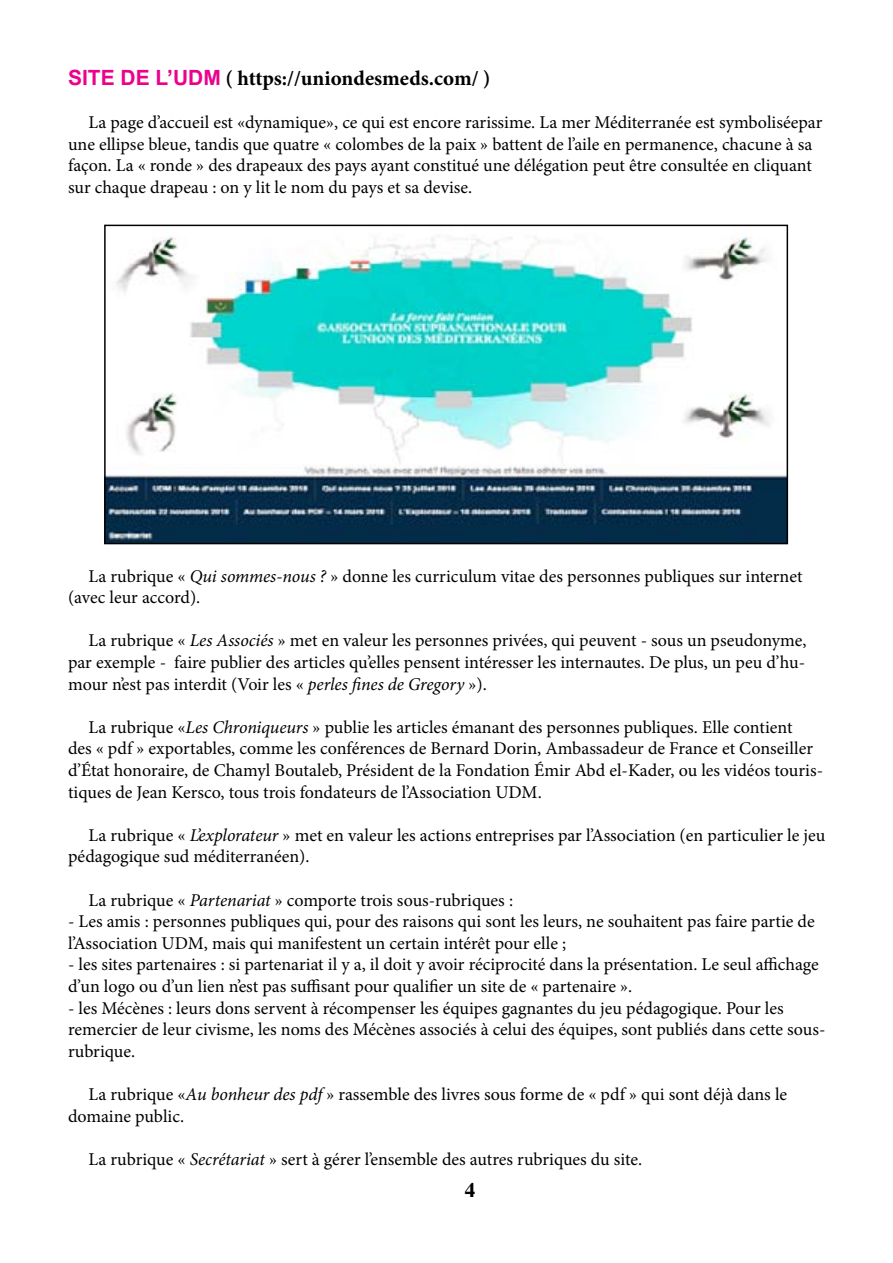
<style>
.page{position:relative;width:893px;height:1263px;background:#fff}
.page>*{position:absolute;margin:0;border:0;box-sizing:border-box;transform-origin:0 0}
.t1{font:700 21px "Minion Pro";color:#000}
.t2{font:700 21px "Times";color:#000}
.t3{font:18px/21.6px "Minion Pro";color:#000}
.s1{font-family:"Arial";color:#ec008c}
.s2{font-style:italic}
</style>
<div class="page">
<img style="left:107px;top:237px;width:678px;height:304px">
<div style="left:104px;top:225px;width:684px;height:319px;border:2px solid #000"></div>
<p class="t1" style="left:68px;top:63px;width:424px"><span class="s1">SITE DE L’UDM</span> ( https://uniondesmeds.com/ )</p>
<p class="t3" style="left:68px;top:111px;width:756px;text-indent:20px">La page d’accueil est «dynamique», ce qui est encore rarissime. La mer Méditerranée est symboliséepar une ellipse bleue, tandis que quatre « colombes de la paix » battent de l’aile en permanence, chacune à sa façon. La « ronde » des drapeaux des pays ayant constitué une délégation peut être consultée en cliquant sur chaque drapeau : on y lit le nom du pays et sa devise.</p>
<p class="t3" style="left:68px;top:565px;width:736px;text-indent:20px">La rubrique « <span class="s2">Qui sommes-nous ?</span> » donne les curriculum vitae des personnes publiques sur internet (avec leur accord).</p>
<p class="t3" style="left:68px;top:630px;width:740px;text-align:justify;text-indent:20px">La rubrique « <span class="s2">Les Associés</span> » met en valeur les personnes privées, qui peuvent - sous un pseudonyme, par exemple - faire publier des articles qu’elles pensent intéresser les internautes. De plus, un peu d’hu&shy;mour n’est pas interdit (Voir les « <span class="s2">perles fines de Gregory</span> »).</p>
<p class="t3" style="left:68px;top:716px;width:756px;text-indent:20px">La rubrique «<span class="s2">Les Chroniqueurs</span> » publie les articles émanant des personnes publiques. Elle contient<br>des « pdf » exportables, comme les conférences de Bernard Dorin, Ambassadeur de France et Conseiller d’État honoraire, de Chamyl Boutaleb, Président de la Fondation Émir Abd el-Kader, ou les vidéos touris&shy;tiques de Jean Kersco, tous trois fondateurs de l’Association UDM.</p>
<p class="t3" style="left:68px;top:824px;width:759px;text-indent:20px">La rubrique « <span class="s2">L’explorateur</span> » met en valeur les actions entreprises par l’Association (en particulier le jeu pédagogique sud méditerranéen).</p>
<p class="t3" style="left:88px;top:889px;width:426px">La rubrique « <span class="s2">Partenariat</span> » comporte trois sous-rubriques :</p>
<p class="t3" style="left:68px;top:911px;width:748px">- Les amis : personnes publiques qui, pour des raisons qui sont les leurs, ne souhaitent pas faire partie de l’Association UDM, mais qui manifestent un certain intérêt pour elle ;</p>
<p class="t3" style="left:68px;top:954px;width:752px">- les sites partenaires : si partenariat il y a, il doit y avoir réciprocité dans la présentation. Le seul affichage d’un logo ou d’un lien n’est pas suffisant pour qualifier un site de « partenaire ».</p>
<p class="t3" style="left:68px;top:997px;width:759px">- les Mécènes : leurs dons servent à récompenser les équipes gagnantes du jeu pédagogique. Pour les remercier de leur civisme, les noms des Mécènes associés à celui des équipes, sont publiés dans cette sous&shy;rubrique.</p>
<p class="t3" style="left:68px;top:1083px;width:721px;text-indent:20px">La rubrique «<span class="s2">Au bonheur des pdf</span> » rassemble des livres sous forme de « pdf » qui sont déjà dans le domaine public.</p>
<p class="t3" style="left:88px;top:1148px;width:555px">La rubrique « <span class="s2">Secrétariat</span> » sert à gérer l’ensemble des autres rubriques du site.</p>
<p class="t2" style="left:465px;top:1170px;width:12px">4</p>
</div>
